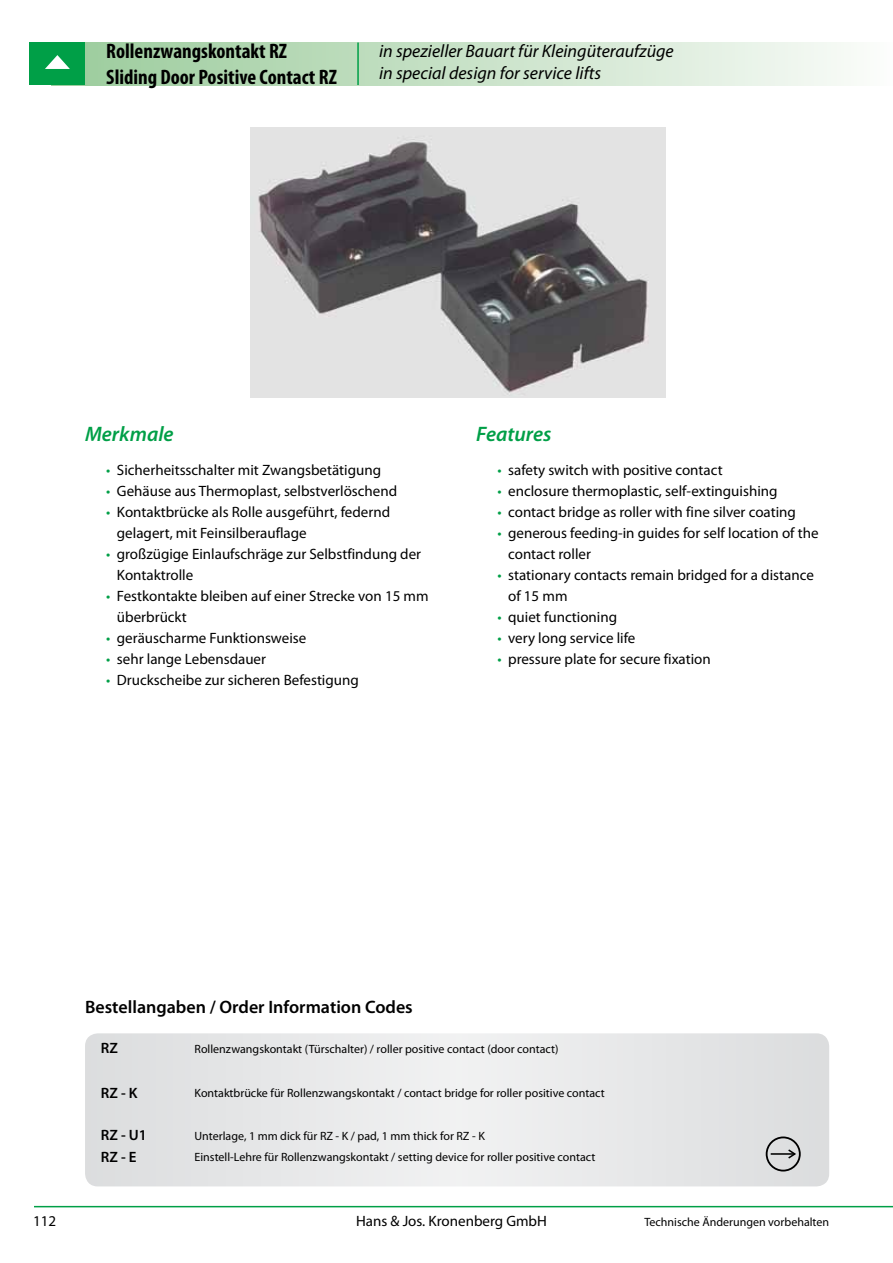
<style>
.page{position:relative;width:893px;height:1263px;background:#fff}
.page>*{position:absolute;margin:0;border:0;box-sizing:border-box;transform-origin:0 0}
.t1{font:700 condensed 21px/25.2px "Myriad Pro";color:#000}
.t2{font:italic 600 21px "Myriad Pro";color:#009f47}
.t3{font:italic 18px/21.6px "Myriad Pro";color:#000}
.t4{font:600 18px "Myriad Pro";color:#000}
.t5{font:15px/21px "Myriad Pro";color:#000}
.t6{font:600 15px "Myriad Pro";color:#000}
.t7{font:12px "Myriad Pro";color:#000}
.s1{color:#009f47}
</style>
<div class="page">
<div style="left:51px;top:43px;width:842px;height:42px;background:linear-gradient(to right,#99ca9a,#fafbf9)"></div>
<div style="left:30px;top:43px;width:55px;height:42px;background:#009f47"></div>
<svg style="left:45px;top:55px;width:25px;height:14px"></svg>
<hr style="left:34px;top:1206px;width:859px;height:1px;background:#009f47">
<svg style="left:85px;top:1033px;width:744px;height:153px;background:#e6e7e7"></svg>
<div style="left:766px;top:1136px;width:35px;height:35px;border:2px solid #000;border-radius:50%"></div>
<hr style="left:771px;top:1153px;width:22px;height:2px;background:#000">
<svg style="left:786px;top:1148px;width:12px;height:12px"></svg>
<hr style="left:357px;top:43px;width:2px;height:42px;background:#009f47">
<img style="left:251px;top:128px;width:414px;height:270px">
<h1 class="t1" style="left:106px;top:38px;width:232px">Rollenzwangskontakt RZ<br>Sliding Door Positive Contact RZ</h1>
<p class="t3" style="left:379px;top:41px;width:296px">in spezieller Bauart für Kleingüteraufzüge in special design for service lifts</p>
<h1 class="t2" style="left:85px;top:421px;width:90px">Merkmale</h1>
<p class="t5" style="left:106px;top:459px;width:276px"><span class="s1">•</span> Sicherheitsschalter mit Zwangsbetätigung</p>
<p class="t5" style="left:106px;top:480px;width:292px"><span class="s1">•</span> Gehäuse aus Thermoplast, selbstverlöschend</p>
<p class="t5" style="left:117px;top:501px;width:275px;text-indent:-11px"><span class="s1">•</span> Kontaktbrücke als Rolle ausgeführt, federnd gelagert, mit Feinsilberauflage</p>
<p class="t5" style="left:117px;top:543px;width:306px;text-indent:-11px"><span class="s1">•</span> großzügige Einlaufschräge zur Selbstfindung der<br>Kontaktrolle</p>
<p class="t5" style="left:117px;top:585px;width:313px;text-indent:-11px"><span class="s1">•</span> Festkontakte bleiben auf einer Strecke von 15 mm überbrückt</p>
<p class="t5" style="left:106px;top:627px;width:201px"><span class="s1">•</span> geräuscharme Funktionsweise</p>
<p class="t5" style="left:106px;top:648px;width:161px"><span class="s1">•</span> sehr lange Lebensdauer</p>
<p class="t5" style="left:106px;top:669px;width:254px"><span class="s1">•</span> Druckscheibe zur sicheren Befestigung</p>
<h1 class="t2" style="left:476px;top:421px;width:77px">Features</h1>
<p class="t5" style="left:497px;top:459px;width:227px"><span class="s1">•</span> safety switch with positive contact</p>
<p class="t5" style="left:497px;top:480px;width:282px"><span class="s1">•</span> enclosure thermoplastic, self-extinguishing</p>
<p class="t5" style="left:497px;top:501px;width:300px"><span class="s1">•</span> contact bridge as roller with fine silver coating</p>
<p class="t5" style="left:508px;top:522px;width:312px;text-indent:-11px"><span class="s1">•</span> generous feeding-in guides for self location of the contact roller</p>
<p class="t5" style="left:508px;top:564px;width:307px;text-indent:-11px"><span class="s1">•</span> stationary contacts remain bridged for a distance of 15 mm</p>
<p class="t5" style="left:497px;top:606px;width:121px"><span class="s1">•</span> quiet functioning</p>
<p class="t5" style="left:497px;top:627px;width:139px"><span class="s1">•</span> very long service life</p>
<p class="t5" style="left:497px;top:648px;width:215px"><span class="s1">•</span> pressure plate for secure fixation</p>
<p class="t4" style="left:85px;top:995px;width:329px">Bestellangaben / Order Information Codes</p>
<p class="t6" style="left:101px;top:1038px;width:19px">RZ</p>
<p class="t7" style="left:195px;top:1041px;width:365px">Rollenzwangskontakt (Türschalter) / roller positive contact (door contact)</p>
<p class="t6" style="left:101px;top:1083px;width:38px">RZ - K</p>
<p class="t7" style="left:195px;top:1086px;width:412px">Kontaktbrücke für Rollenzwangskontakt / contact bridge for roller positive contact</p>
<p class="t6" style="left:101px;top:1126px;width:47px">RZ - U1</p>
<p class="t7" style="left:195px;top:1128px;width:292px">Unterlage, 1 mm dick für RZ - K / pad, 1 mm thick for RZ - K</p>
<p class="t6" style="left:101px;top:1147px;width:37px">RZ - E</p>
<p class="t7" style="left:195px;top:1150px;width:402px">Einstell-Lehre für Rollenzwangskontakt / setting device for roller positive contact</p>
<p class="t5" style="left:33px;top:1210px;width:25px">112</p>
<p class="t5" style="left:356px;top:1210px;width:192px">Hans &amp; Jos. Kronenberg GmbH</p>
<p class="t7" style="left:644px;top:1214px;width:186px">Technische Änderungen vorbehalten</p>
</div>
